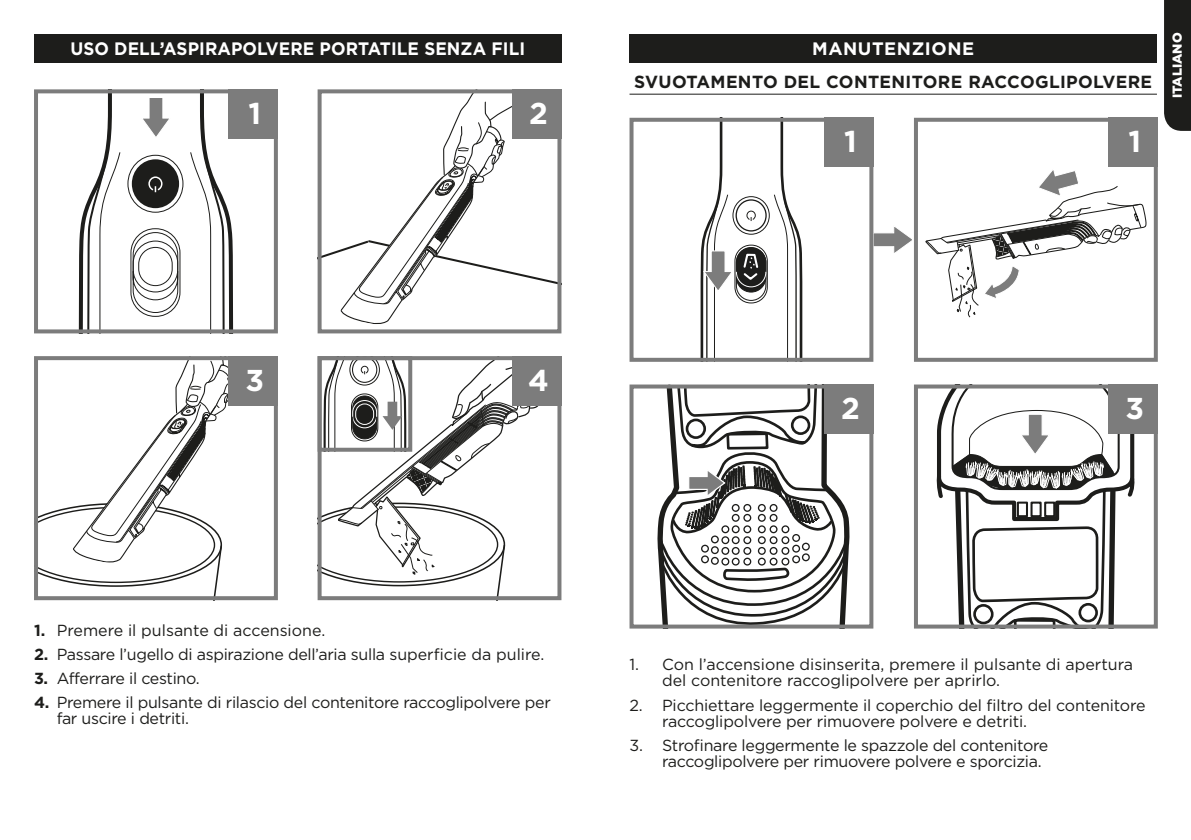
<style>
.page{position:relative;width:1191px;height:840px;background:#fff}
.page>*{position:absolute;margin:0;border:0;box-sizing:border-box;transform-origin:0 0}
.t1{font:700 30.2px "Gotham";color:#fff}
.t2{font:700 18px "Gotham";letter-spacing:.005em;color:#fff;scale:.95 1}
.t3{font:700 18px "Gotham";letter-spacing:.03em;color:#fff}
.t4{font:700 17.6px "Gotham";letter-spacing:.02em;color:#1d1d1b}
.t5{font:16px/16px "Gotham";letter-spacing:-.02em;color:#1d1d1b}
.t6{font:16px/16px "Gotham";color:#1d1d1b}
.t7{font:900 13px "Gotham";color:#fff}
.s1{font-weight:700}
</style>
<div class="page">
<div style="left:1164px;top:0;width:27px;height:131px;background:#1d1d1b"></div>
<div style="left:629px;top:34px;width:528px;height:28px;background:#1d1d1b"></div>
<hr style="left:629px;top:94px;width:528px;height:1px;background:#1d1d1b">
<div style="left:914px;top:384px;width:243px;height:244px;border:4px solid #7c7c7c"></div>
<div style="left:1108px;top:384px;width:49px;height:49px;background:#7c7c7c"></div>
<svg style="left:936px;top:384px;width:199px;height:244px"></svg>
<svg style="left:925px;top:170px;width:221px;height:147px"></svg>
<div style="left:914px;top:118px;width:243px;height:243px;border:4px solid #7c7c7c"></div>
<div style="left:1108px;top:118px;width:49px;height:49px;background:#7c7c7c"></div>
<div style="left:629px;top:384px;width:244px;height:244px;border:4px solid #7c7c7c"></div>
<div style="left:824px;top:384px;width:49px;height:49px;background:#7c7c7c"></div>
<svg style="left:658px;top:384px;width:191px;height:244px"></svg>
<svg style="left:873px;top:224px;width:39px;height:31px"></svg>
<div style="left:629px;top:118px;width:244px;height:243px;border:4px solid #7c7c7c"></div>
<div style="left:824px;top:118px;width:49px;height:49px;background:#7c7c7c"></div>
<svg style="left:700px;top:118px;width:102px;height:243px"></svg>
<div style="left:34px;top:34px;width:527px;height:28px;background:#1d1d1b"></div>
<svg style="left:322px;top:94px;width:234px;height:230px"></svg>
<div style="left:317px;top:89px;width:244px;height:244px;border:4px solid #7c7c7c"></div>
<div style="left:512px;top:89px;width:49px;height:50px;background:#7c7c7c"></div>
<svg style="left:39px;top:361px;width:221px;height:234px"></svg>
<div style="left:34px;top:356px;width:244px;height:244px;border:4px solid #7c7c7c"></div>
<div style="left:229px;top:356px;width:49px;height:49px;background:#7c7c7c"></div>
<div style="left:34px;top:89px;width:244px;height:244px;border:4px solid #7c7c7c"></div>
<div style="left:229px;top:89px;width:49px;height:50px;background:#7c7c7c"></div>
<svg style="left:78px;top:89px;width:155px;height:244px"></svg>
<svg style="left:317px;top:356px;width:244px;height:244px"></svg>
<p class="t2" style="left:70px;top:39px;width:480px">USO DELL’ASPIRAPOLVERE PORTATILE SENZA FILI</p>
<h1 class="t1" style="left:248px;top:95px;width:14px">1</h1>
<h1 class="t1" style="left:529px;top:95px;width:20px">2</h1>
<p class="t3" style="left:812px;top:39px;width:163px">MANUTENZIONE</p>
<p class="t4" style="left:634px;top:71px;width:519px">SVUOTAMENTO DEL CONTENITORE RACCOGLIPOLVERE</p>
<h1 class="t1" style="left:844px;top:124px;width:14px">1</h1>
<h1 class="t1" style="left:1128px;top:124px;width:14px">1</h1>
<p class="t7" style="left:1169px;top:98px;width:67px;rotate:-90deg">ITALIANO</p>
<h1 class="t1" style="left:245px;top:362px;width:20px">3</h1>
<h1 class="t1" style="left:528px;top:362px;width:22px">4</h1>
<h1 class="t1" style="left:841px;top:390px;width:20px">2</h1>
<h1 class="t1" style="left:1125px;top:390px;width:20px">3</h1>
<p class="t6" style="left:34px;top:621px;width:293px"><span class="s1">1.</span> Premere il pulsante di accensione.</p>
<p class="t5" style="left:34px;top:645px;width:512px"><span class="s1">2.</span> Passare l’ugello di aspirazione dell’aria sulla superficie da pulire.</p>
<p class="t5" style="left:34px;top:669px;width:167px"><span class="s1">3.</span> Afferrare il cestino.</p>
<p class="t5" style="left:57px;top:693px;width:495px;text-indent:-23px"><span class="s1">4.</span> Premere il pulsante di rilascio del contenitore raccoglipolvere per far uscire i detriti.</p>
<p class="t6" style="left:662px;top:656px;width:472px;text-indent:-33px">1. Con l’accensione disinserita, premere il pulsante di apertura del contenitore raccoglipolvere per aprirlo.</p>
<p class="t5" style="left:662px;top:696px;width:485px;text-indent:-33px">2. Picchiettare leggermente il coperchio del filtro del contenitore raccoglipolvere per rimuovere polvere e detriti.</p>
<p class="t5" style="left:662px;top:736px;width:388px;text-indent:-33px">3. Strofinare leggermente le spazzole del contenitore raccoglipolvere per rimuovere polvere e sporcizia.</p>
</div>
